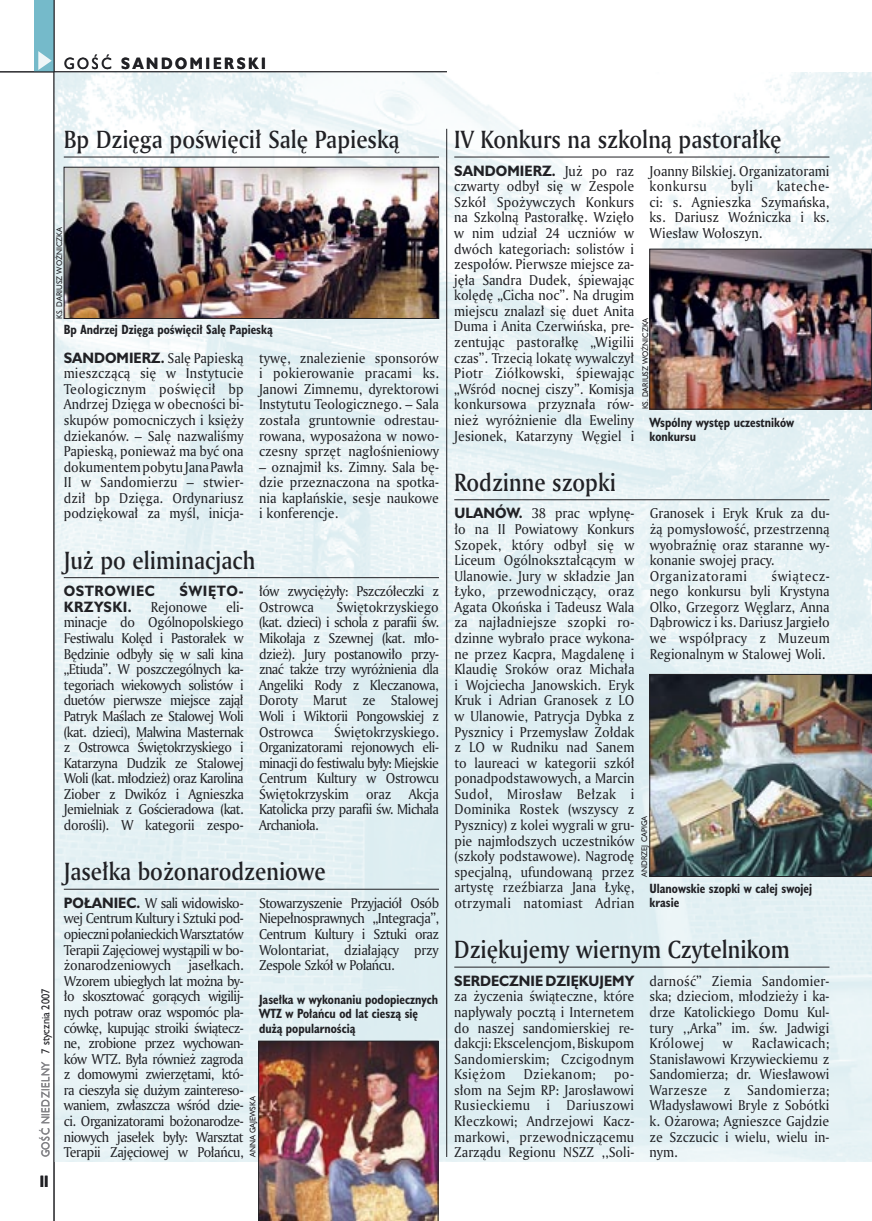
<style>
.page{position:relative;width:872px;height:1221px;background:#fff}
.page>*{position:absolute;margin:0;border:0;box-sizing:border-box;transform-origin:0 0}
._05d_tytyl_Kronika_AmMd_16_pt{font:24px "Amerigo Md PL";color:#212125;scale:.9 1}
._15a_temat_lewo{font:700 15px "Humanst 521 PL";letter-spacing:.2em;color:#212125;scale:.9 1}
._16_pagina_lewa{font:700 15px "Humanst 521 Cn PL";color:#212125;scale:.94 1}
._03_body_bez_akapitu{font:13.8px/15.6px "Amerigo PL";color:#212125;text-align:justify;scale:.94 1}
._03_body_bez_akapitu-2{font:13.8px/15.6px "Amerigo PL";letter-spacing:-.035em;color:#212125;scale:.94 1}
._03_body_bez_akapitu-3{font:700 13.8px "Humanst 521 PL";letter-spacing:.045em;color:#212125;scale:.94 1}
._03_body_bez_akapitu-4{font:13.8px "Amerigo PL";letter-spacing:.045em;color:#212125;scale:.94 1}
._03_body_bez_akapitu-5{font:13.8px "Amerigo PL";letter-spacing:.03em;color:#212125;scale:.94 1}
._09_podpis_zdjecia_HuCnB{font:700 12.3px/14.4px "Humanst 521 Cn PL";color:#212125;scale:.94 1}
._18a_data_lewa_GOSC{font:10.5px "Humanst 521 PL";letter-spacing:.05em;color:#7f7f83;scale:.9 1}
._18_data_lewa{font:10.5px "Humanst 521 PL";color:#212125;scale:.9 1}
._09a_autor_zdjecia_Hu_5_pt{font:7.5px "Humanst 521 PL";color:#212125;scale:.94 1}
.s1{font-weight:400}
.s2{font-family:"Humanst 521 PL";font-weight:700}
</style>
<div class="page">
<img style="left:55px;top:72px;width:817px;height:1089px">
<div style="left:35px;top:0;width:19px;height:72px;background:#75baca"></div>
<svg style="left:38px;top:51px;width:14px;height:19px"></svg>
<hr style="left:54px;top:0;width:1px;height:1220px;background:#212125">
<hr style="left:0;top:72px;width:447px;height:1px;background:#212125">
<hr style="left:446px;top:129px;width:1px;height:1027px;background:#212125">
<hr style="left:64px;top:157px;width:375px;height:1px;background:#212125">
<img style="left:66px;top:169px;width:371px;height:148px">
<div style="left:64px;top:167px;width:375px;height:152px;border:1px solid #212125"></div>
<hr style="left:454px;top:157px;width:375px;height:1px;background:#212125">
<img style="left:651px;top:251px;width:219px;height:156px">
<div style="left:649px;top:249px;width:223px;height:160px;border:1px solid #212125"></div>
<hr style="left:64px;top:888px;width:375px;height:1px;background:#212125">
<img style="left:258px;top:1040px;width:180px;height:180px">
<hr style="left:454px;top:499px;width:375px;height:1px;background:#212125">
<img style="left:649px;top:674px;width:223px;height:202px">
<hr style="left:64px;top:577px;width:375px;height:1px;background:#212125">
<hr style="left:454px;top:966px;width:375px;height:1px;background:#212125">
<p class="_15a_temat_lewo" style="left:64px;top:53px;width:226px"><span class="s1">GOŚĆ</span> SANDOMIERSKI</p>
<p class="_05d_tytyl_Kronika_AmMd_16_pt" style="left:64px;top:123px;width:374px">Bp Dzięga poświęcił Salę Papieską</p>
<p class="_09a_autor_zdjecia_Hu_5_pt" style="left:54px;top:319px;width:99px;rotate:-90deg">KS. DARIUSZ WOŹNICZKA</p>
<p class="_09_podpis_zdjecia_HuCnB" style="left:64px;top:322px;width:224px">Bp Andrzej Dzięga poświęcił Salę Papieską</p>
<p class="_03_body_bez_akapitu" style="left:64px;top:349px;width:193px"><span class="s2">SANDOMIERZ.</span> Salę Papieską mieszczącą się w Instytucie Teologicznym poświęcił bp Andrzej Dzięga w obecności bi&shy;skupów pomocniczych i księży dziekanów. – Salę nazwaliśmy Papieską, ponieważ ma być ona dokumentem pobytu Jana Pawła II w Sandomierzu – stwier&shy;dził bp Dzięga. Ordynariusz podziękował za myśl, inicja-</p>
<p class="_03_body_bez_akapitu" style="left:259px;top:349px;width:193px">tywę, znalezienie sponsorów i pokierowanie pracami ks.<br>Janowi Zimnemu, dyrektorowi Instytutu Teologicznego. – Sala została gruntownie odrestau&shy;rowana, wyposażona w nowo&shy;czesny sprzęt nagłośnieniowy</p>
<p class="_03_body_bez_akapitu" style="left:259px;top:458px;width:193px">– oznajmił ks. Zimny. Sala bę&shy;dzie przeznaczona na spotka&shy;nia kapłańskie, sesje naukowe i konferencje.</p>
<p class="_05d_tytyl_Kronika_AmMd_16_pt" style="left:64px;top:544px;width:214px">Już po eliminacjach</p>
<p class="_03_body_bez_akapitu-3" style="left:64px;top:581px;width:98px">OSTROWIEC</p>
<p class="_03_body_bez_akapitu-3" style="left:179px;top:581px;width:70px">ŚWIĘTO-</p>
<p class="_03_body_bez_akapitu-3" style="left:64px;top:597px;width:74px">KRZYSKI.</p>
<p class="_03_body_bez_akapitu" style="left:151px;top:598px;width:62px">Rejonowe</p>
<p class="_03_body_bez_akapitu-2" style="left:259px;top:583px;width:193px">łów zwyciężyły: Pszczółeczki z<br>Ostrowca</p>
<p class="_03_body_bez_akapitu" style="left:259px;top:598px;width:193px;text-indent:78px">Świętokrzyskiego (kat. dzieci) i schola z parafii św.<br>Mikołaja z Szewnej (kat. mło&shy;dzież). Jury postanowiło przy&shy;znać także trzy wyróżnienia dla Angeliki Rody z Kleczanowa, Doroty Marut ze Stalowej Woli i Wiktorii Pongowskiej z Ostrowca</p>
<p class="_03_body_bez_akapitu" style="left:64px;top:598px;width:193px;text-indent:162px">eli&shy;minacje do Ogólnopolskiego Festiwalu Kolęd i Pastorałek w Będzinie odbyły się w sali kina „Etiuda”. W poszczególnych ka&shy;tegoriach wiekowych solistów i duetów pierwsze miejsce zajął Patryk Maślach ze Stalowej Woli (kat. dzieci), Malwina Masternak z Ostrowca Świętokrzyskiego i Katarzyna Dudzik ze Stalowej Woli (kat. młodzież) oraz Karolina Ziober z Dwikóz i Agnieszka Jemielniak z Gościeradowa (kat. dorośli). W kategorii zespo-</p>
<p class="_03_body_bez_akapitu" style="left:259px;top:723px;width:193px;text-indent:75px">Świętokrzyskiego.<br>Organizatorami rejonowych eli&shy;minacji do festiwalu były: Miejskie Centrum Kultury w Ostrowcu Świętokrzyskim</p>
<p class="_03_body_bez_akapitu" style="left:259px;top:785px;width:193px;text-indent:150px">Akcja Katolicka przy parafii św. Michała Archanioła.</p>
<p class="_03_body_bez_akapitu" style="left:366px;top:785px;width:28px">oraz</p>
<p class="_18_data_lewa" style="left:38px;top:1053px;width:74px;rotate:-90deg">7 stycznia 2007</p>
<p class="_18a_data_lewa_GOSC" style="left:38px;top:1157px;width:108px;rotate:-90deg">GOŚĆ NIEDZIELNY</p>
<p class="_16_pagina_lewa" style="left:40px;top:1170px;width:11px">II</p>
<p class="_05d_tytyl_Kronika_AmMd_16_pt" style="left:64px;top:855px;width:293px">Jasełka bożonarodzeniowe</p>
<p class="_03_body_bez_akapitu" style="left:64px;top:894px;width:193px"><span class="s2">POŁANIEC.</span> W sali widowisko&shy;wej Centrum Kultury i Sztuki pod&shy;opieczni połanieckich Warsztatów Terapii Zajęciowej wystąpili w bo&shy;żonarodzeniowych</p>
<p class="_03_body_bez_akapitu" style="left:259px;top:894px;width:193px">Stowarzyszenie Przyjaciół Osób Niepełnosprawnych „Integracja”, Centrum Kultury i Sztuki oraz Wolontariat, działający przy Zespole Szkół w Połańcu.</p>
<p class="_03_body_bez_akapitu" style="left:64px;top:957px;width:193px;text-indent:125px">jasełkach.<br>Wzorem ubiegłych lat można by&shy;ło skosztować gorących wigilij&shy;nych potraw oraz wspomóc pla&shy;cówkę, kupując stroiki świątecz&shy;ne, zrobione przez wychowan&shy;ków WTZ. Była również zagroda z domowymi zwierzętami, któ&shy;ra cieszyła się dużym zaintereso&shy;waniem, zwłaszcza wśród dzie&shy;ci. Organizatorami bożonarodze&shy;niowych jasełek były: Warsztat Terapii Zajęciowej w Połańcu,</p>
<p class="_09_podpis_zdjecia_HuCnB" style="left:259px;top:991px;width:192px">Jasełka w wykonaniu podopiecznych<br>WTZ w Połańcu od lat cieszą się dużą popularnością</p>
<p class="_09a_autor_zdjecia_Hu_5_pt" style="left:248px;top:1156px;width:66px;rotate:-90deg">ANNA GAJEWSKA</p>
<p class="_05d_tytyl_Kronika_AmMd_16_pt" style="left:454px;top:123px;width:365px">IV Konkurs na szkolną pastorałkę</p>
<p class="_03_body_bez_akapitu" style="left:454px;top:162px;width:193px"><span class="s2">SANDOMIERZ.</span> Już po raz czwarty odbył się w Zespole Szkół Spożywczych Konkurs na Szkolną Pastorałkę. Wzięło w nim udział 24 uczniów w dwóch kategoriach: solistów i zespołów. Pierwsze miejsce za&shy;jęła Sandra Dudek, śpiewając kolędę „Cicha noc”. Na drugim miejscu znalazł się duet Anita Duma i Anita Czerwińska, pre&shy;zentując pastorałkę „Wigilii czas”. Trzecią lokatę wywalczył Piotr Ziółkowski, śpiewając „Wśród nocnej ciszy”. Komisja konkursowa przyznała rów&shy;nież wyróżnienie dla Eweliny Jesionek, Katarzyny Węgiel i</p>
<p class="_03_body_bez_akapitu" style="left:649px;top:162px;width:193px">Joanny Bilskiej. Organizatorami konkursu</p>
<p class="_03_body_bez_akapitu" style="left:649px;top:178px;width:193px;text-indent:127px">kateche&shy;ci: s. Agnieszka Szymańska, ks. Dariusz Woźniczka i ks.<br>Wiesław Wołoszyn.</p>
<p class="_03_body_bez_akapitu" style="left:730px;top:178px;width:25px">byli</p>
<p class="_09a_autor_zdjecia_Hu_5_pt" style="left:640px;top:409px;width:99px;rotate:-90deg">KS. DARIUSZ WOŹNICZKA</p>
<p class="_09_podpis_zdjecia_HuCnB" style="left:649px;top:415px;width:155px">Wspólny występ uczestników konkursu</p>
<p class="_05d_tytyl_Kronika_AmMd_16_pt" style="left:454px;top:466px;width:181px">Rodzinne szopki</p>
<p class="_03_body_bez_akapitu" style="left:454px;top:505px;width:193px"><span class="s2">ULANÓW.</span> 38 prac wpłynę&shy;ło na II Powiatowy Konkurs Szopek, który odbył się w Liceum Ogólnokształcącym w Ulanowie. Jury w składzie Jan Łyko, przewodniczący, oraz Agata Okońska i Tadeusz Wala za najładniejsze szopki ro&shy;dzinne wybrało prace wykona&shy;ne przez Kacpra, Magdalenę i Klaudię Sroków oraz Michała i Wojciecha Janowskich. Eryk Kruk i Adrian Granosek z LO w Ulanowie, Patrycja Dybka z Pysznicy i Przemysław Żołdak z LO w Rudniku nad Sanem to laureaci w kategorii szkół ponadpodstawowych, a Marcin Sudoł, Mirosław Bełzak i Dominika Rostek (wszyscy z Pysznicy) z kolei wygrali w gru&shy;pie najmłodszych uczestników (szkoły podstawowe). Nagrodę specjalną, ufundowaną przez artystę rzeźbiarza Jana Łykę, otrzymali natomiast Adrian</p>
<p class="_03_body_bez_akapitu" style="left:649px;top:505px;width:193px">Granosek i Eryk Kruk za du&shy;żą pomysłowość, przestrzenną wyobraźnię oraz staranne wy&shy;konanie swojej pracy.</p>
<p class="_03_body_bez_akapitu" style="left:649px;top:567px;width:193px;text-indent:122px">świątecz&shy;nego konkursu byli Krystyna Olko, Grzegorz Węglarz, Anna Dąbrowicz i ks. Dariusz Jargieło we współpracy z Muzeum Regionalnym w Stalowej Woli.</p>
<p class="_03_body_bez_akapitu-4" style="left:649px;top:566px;width:105px">Organizatorami</p>
<p class="_09a_autor_zdjecia_Hu_5_pt" style="left:639px;top:876px;width:67px;rotate:-90deg">ANDRZEJ CAPIGA</p>
<p class="_09_podpis_zdjecia_HuCnB" style="left:649px;top:880px;width:174px">Ulanowskie szopki w całej swojej krasie</p>
<p class="_05d_tytyl_Kronika_AmMd_16_pt" style="left:454px;top:933px;width:374px">Dziękujemy wiernym Czytelnikom</p>
<p class="_03_body_bez_akapitu" style="left:454px;top:972px;width:193px"><span class="s2">SERDECZNIE DZIĘKUJEMY </span>za życzenia świąteczne, które napływały pocztą i Internetem do naszej sandomierskiej re&shy;dakcji: Ekscelencjom, Biskupom Sandomierskim; Czcigodnym Księżom</p>
<p class="_03_body_bez_akapitu" style="left:649px;top:972px;width:193px">darność” Ziemia Sandomier&shy;ska; dzieciom, młodzieży i ka&shy;drze Katolickiego Domu Kul&shy;tury ,,Arka” im. św. Jadwigi Królowej</p>
<p class="_03_body_bez_akapitu" style="left:649px;top:1034px;width:193px;text-indent:102px">Racławicach; Stanisławowi Krzywieckiemu z Sandomierza; dr. Wiesławowi Warzesze z Sandomierza; Władysławowi Bryle z Sobótki k. Ożarowa; Agnieszce Gajdzie ze Szczucic i wielu, wielu in&shy;nym.</p>
<p class="_03_body_bez_akapitu" style="left:723px;top:1034px;width:12px">w</p>
<p class="_03_body_bez_akapitu-5" style="left:523px;top:1064px;width:78px">Dziekanom;</p>
<p class="_03_body_bez_akapitu" style="left:454px;top:1066px;width:193px;text-indent:160px">po&shy;słom na Sejm RP: Jarosławowi Rusieckiemu i Dariuszowi Kłeczkowi; Andrzejowi Kacz&shy;markowi, przewodniczącemu Zarządu Regionu NSZZ ,,Soli-</p>
</div>
